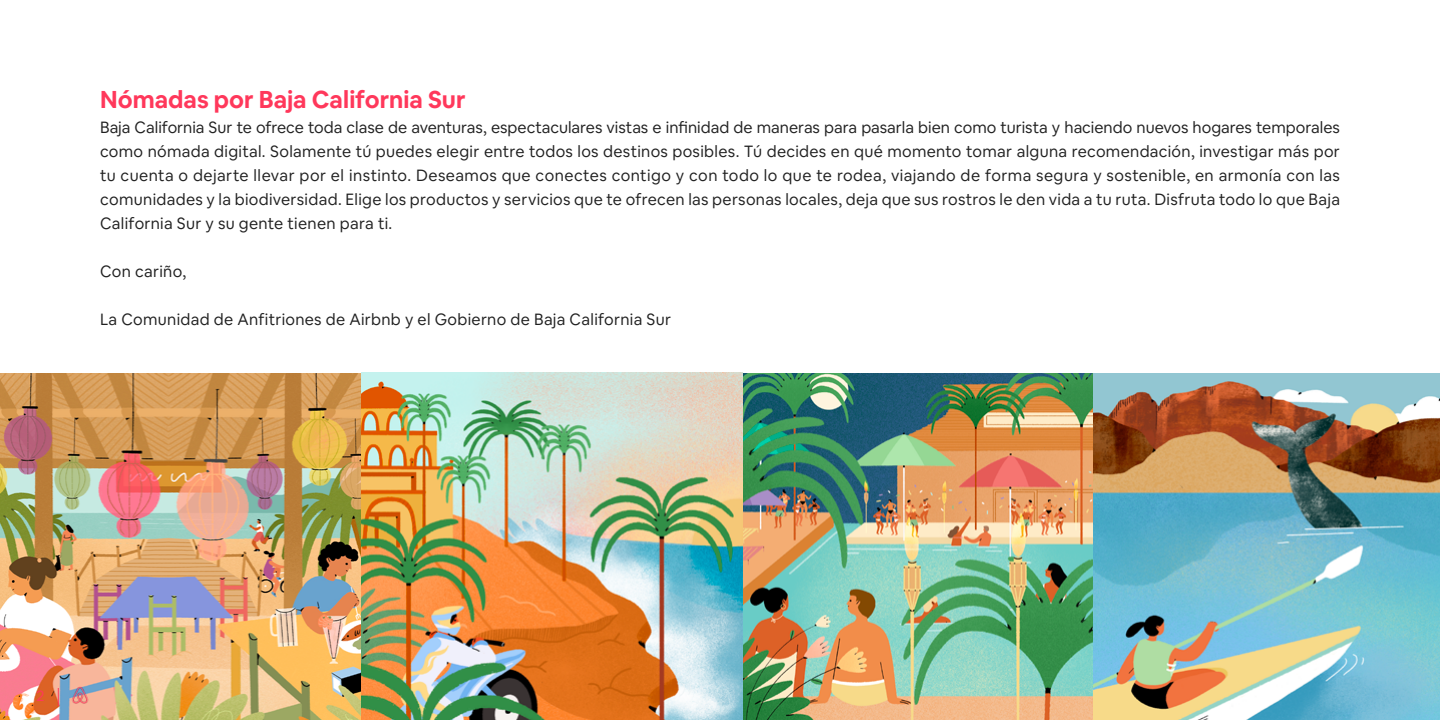
<style>
.page{position:relative;width:1440px;height:720px;background:#fff}
.page>*{position:absolute;margin:0;border:0;box-sizing:border-box;transform-origin:0 0}
.t1{font:700 24px "Airbnb Cereal";color:#ff385b}
.t2{font:16px/24px "Airbnb Cereal";letter-spacing:.02em;color:#202020;text-align:justify}
.t3{font:15px "Airbnb Cereal";color:#ff385b}
</style>
<div class="page">
<img style="left:0;top:373px;width:1440px;height:347px">
<svg style="left:58px;top:688px;width:1px;height:18px"></svg>
<img style="left:65px;top:681px;width:30px;height:27px">
<h1 class="t1" style="left:100px;top:85px;width:367px">Nómadas por Baja California Sur</h1>
<p class="t2" style="left:100px;top:115px;width:1242px">Baja California Sur te ofrece toda clase de aventuras, espectaculares vistas e infinidad de maneras para pasarla bien como turista y haciendo nuevos hogares temporales como nómada digital. Solamente tú puedes elegir entre todos los destinos posibles. Tú decides en qué momento tomar alguna recomendación, investigar más por tu cuenta o dejarte llevar por el instinto. Deseamos que conectes contigo y con todo lo que te rodea, viajando de forma segura y sostenible, en armonía con las comunidades y la biodiversidad. Elige los productos y servicios que te ofrecen las personas locales, deja que sus rostros le den vida a tu ruta. Disfruta todo lo que Baja California Sur y su gente tienen para ti.</p>
<p class="t2" style="left:100px;top:259px;width:88px">Con cariño,</p>
<p class="t2" style="left:100px;top:307px;width:573px">La Comunidad de Anfitriones de Airbnb y el Gobierno de Baja California Sur</p>
<p class="t3" style="left:36px;top:687px;width:10px">2</p>
</div>
